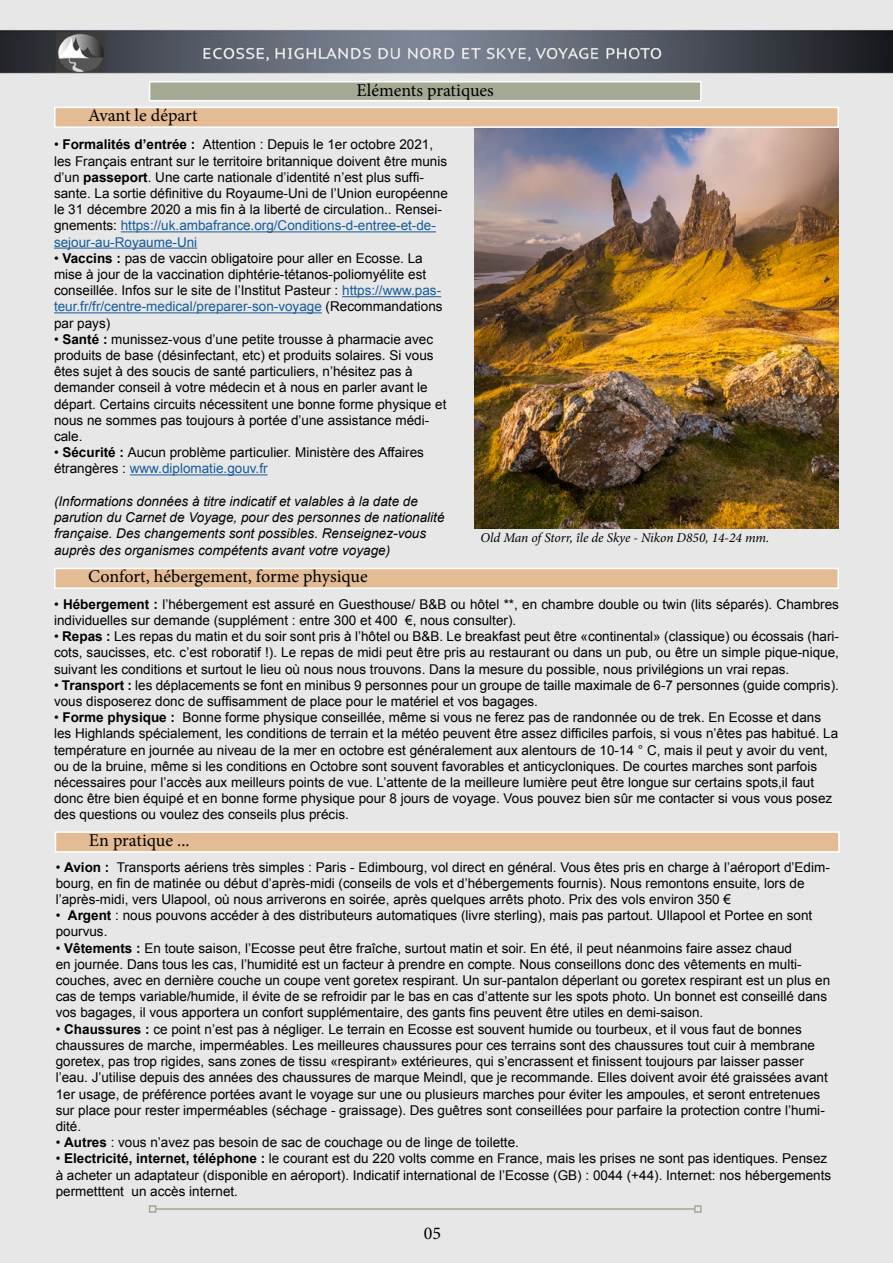
<style>
.page{position:relative;width:893px;height:1263px;background:#e7e7e7}
.page>*{position:absolute;margin:0;border:0;box-sizing:border-box;transform-origin:0 0}
.t1{font:18px "Minion Pro";color:#000}
.t2{font:13.5px/16.2px "Arial";color:#000}
.t3{font:italic 13.5px/16.2px "Arial";color:#000}
.t4{font:italic 13.5px "Minion Pro";letter-spacing:-.005em;color:#000}
.s1{font-weight:700}
.s2{color:#165b9a}
</style>
<div class="page">
<hr style="left:156px;top:1208px;width:539px;height:2px;background:#a3a992">
<div style="left:149px;top:1205px;width:7px;height:8px;border:2px solid #a3a992"></div>
<div style="left:694px;top:1205px;width:8px;height:8px;border:2px solid #a3a992"></div>
<div style="left:150px;top:82px;width:551px;height:19px;background:#a3a992"></div>
<div style="left:149px;top:81px;width:553px;height:20px;border:2px solid #fff"></div>
<img style="left:474px;top:128px;width:364px;height:400px">
<div style="left:55px;top:107px;width:783px;height:20px;background:#e3bb95"></div>
<div style="left:54px;top:107px;width:785px;height:21px;border:2px solid #fff"></div>
<hr style="left:121px;top:231px;width:315px;height:1px;background:#165b9a">
<hr style="left:54px;top:248px;width:143px;height:1px;background:#165b9a">
<hr style="left:342px;top:296px;width:99px;height:1px;background:#165b9a">
<hr style="left:54px;top:312px;width:268px;height:1px;background:#165b9a">
<hr style="left:130px;top:474px;width:138px;height:1px;background:#165b9a">
<div style="left:55px;top:568px;width:783px;height:20px;background:#e3bb95"></div>
<div style="left:54px;top:568px;width:785px;height:21px;border:2px solid #fff"></div>
<div style="left:56px;top:832px;width:783px;height:20px;background:#e3bb95"></div>
<div style="left:55px;top:831px;width:785px;height:22px;border:2px solid #fff"></div>
<h1 class="t1" style="left:357px;top:78px;width:139px">Eléments pratiques</h1>
<h1 class="t1" style="left:88px;top:103px;width:111px">Avant le départ</h1>
<p class="t2" style="left:54px;top:137px;width:395px">• <span class="s1">Formalités d’entrée :</span> Attention : Depuis le 1er octobre 2021, les Français entrant sur le territoire britannique doivent être munis d’un <span class="s1">passeport</span>. Une carte nationale d’identité n’est plus suffi&shy;sante. La sortie définitive du Royaume-Uni de l’Union européenne le 31 décembre 2020 a mis fin à la liberté de circulation.. Rensei&shy;gnements: <span class="s2">https://uk.ambafrance.org/Conditions-d-entree-et-de&shy;sejour-au-Royaume-Uni</span></p>
<p class="t2" style="left:54px;top:250px;width:390px">• <span class="s1">Vaccins :</span> pas de vaccin obligatoire pour aller en Ecosse. La mise à jour de la vaccination diphtérie-tétanos-poliomyélite est conseillée. Infos sur le site de l’Institut Pasteur : <span class="s2">https://www.pas&shy;teur.fr/fr/centre-medical/preparer-son-voyage</span> (Recommandations par pays)</p>
<p class="t2" style="left:54px;top:331px;width:394px">• <span class="s1">Santé :</span> munissez-vous d’une petite trousse à pharmacie avec produits de base (désinfectant, etc) et produits solaires. Si vous êtes sujet à des soucis de santé particuliers, n’hésitez pas à demander conseil à votre médecin et à nous en parler avant le départ. Certains circuits nécessitent une bonne forme physique et nous ne sommes pas toujours à portée d’une assistance médi&shy;cale.</p>
<p class="t2" style="left:54px;top:445px;width:371px">• <span class="s1">Sécurité :</span> Aucun problème particulier. Ministère des Affaires étrangères : <span class="s2">www.diplomatie.gouv.fr</span></p>
<p class="t3" style="left:54px;top:493px;width:392px">(Informations données à titre indicatif et valables à la date de parution du Carnet de Voyage, pour des personnes de nationalité française. Des changements sont possibles. Renseignez-vous auprès des organismes compétents avant votre voyage)</p>
<h1 class="t1" style="left:88px;top:564px;width:281px">Confort, hébergement, forme physique</h1>
<p class="t2" style="left:54px;top:596px;width:786px">• <span class="s1">Hébergement :</span> l’hébergement est assuré en Guesthouse/ B&amp;B ou hôtel **, en chambre double ou twin (lits séparés). Chambres individuelles sur demande (supplément : entre 300 et 400 €, nous consulter).</p>
<p class="t2" style="left:54px;top:628px;width:786px;text-align:justify">• <span class="s1">Repas :</span> Les repas du matin et du soir sont pris à l’hôtel ou B&amp;B. Le breakfast peut être «continental» (classique) ou écossais (hari&shy;cots, saucisses, etc. c’est roboratif !). Le repas de midi peut être pris au restaurant ou dans un pub, ou être un simple pique-nique, suivant les conditions et surtout le lieu où nous nous trouvons. Dans la mesure du possible, nous privilégions un vrai repas.</p>
<p class="t2" style="left:54px;top:677px;width:786px">• <span class="s1">Transport :</span> les déplacements se font en minibus 9 personnes pour un groupe de taille maximale de 6-7 personnes (guide compris). vous disposerez donc de suffisamment de place pour le matériel et vos bagages.</p>
<p class="t2" style="left:54px;top:709px;width:786px">• <span class="s1">Forme physique :</span> Bonne forme physique conseillée, même si vous ne ferez pas de randonnée ou de trek. En Ecosse et dans les Highlands spécialement, les conditions de terrain et la météo peuvent être assez difficiles parfois, si vous n’êtes pas habitué. La température en journée au niveau de la mer en octobre est généralement aux alentours de 10-14 ° C, mais il peut y avoir du vent, ou de la bruine, même si les conditions en Octobre sont souvent favorables et anticycloniques. De courtes marches sont parfois nécessaires pour l’accès aux meilleurs points de vue. L’attente de la meilleure lumière peut être longue sur certains spots,il faut donc être bien équipé et en bonne forme physique pour 8 jours de voyage. Vous pouvez bien sûr me contacter si vous vous posez des questions ou voulez des conseils plus précis.</p>
<h1 class="t1" style="left:89px;top:828px;width:102px">En pratique ...</h1>
<p class="t2" style="left:56px;top:859px;width:776px">• <span class="s1">Avion :</span> Transports aériens très simples : Paris - Edimbourg, vol direct en général. Vous êtes pris en charge à l’aéroport d’Edim&shy;bourg, en fin de matinée ou début d’après-midi (conseils de vols et d’hébergements fournis). Nous remontons ensuite, lors de l’après-midi, vers Ulapool, où nous arriverons en soirée, après quelques arrêts photo. Prix des vols environ 350 €</p>
<p class="t2" style="left:56px;top:907px;width:758px">• <span class="s1">Argent</span> : nous pouvons accéder à des distributeurs automatiques (livre sterling), mais pas partout. Ullapool et Portee en sont pourvus.</p>
<p class="t2" style="left:56px;top:940px;width:776px">• <span class="s1">Vêtements :</span> En toute saison, l’Ecosse peut être fraîche, surtout matin et soir. En été, il peut néanmoins faire assez chaud<br>en journée. Dans tous les cas, l’humidité est un facteur à prendre en compte. Nous conseillons donc des vêtements en multi&shy;couches, avec en dernière couche un coupe vent goretex respirant. Un sur-pantalon déperlant ou goretex respirant est un plus en cas de temps variable/humide, il évite de se refroidir par le bas en cas d’attente sur les spots photo. Un bonnet est conseillé dans vos bagages, il vous apportera un confort supplémentaire, des gants fins peuvent être utiles en demi-saison.</p>
<p class="t2" style="left:56px;top:1021px;width:774px">• <span class="s1">Chaussures :</span> ce point n’est pas à négliger. Le terrain en Ecosse est souvent humide ou tourbeux, et il vous faut de bonnes chaussures de marche, imperméables. Les meilleures chaussures pour ces terrains sont des chaussures tout cuir à membrane goretex, pas trop rigides, sans zones de tissu «respirant» extérieures, qui s’encrassent et finissent toujours par laisser passer l’eau. J’utilise depuis des années des chaussures de marque Meindl, que je recommande. Elles doivent avoir été graissées avant 1er usage, de préférence portées avant le voyage sur une ou plusieurs marches pour éviter les ampoules, et seront entretenues sur place pour rester imperméables (séchage - graissage). Des guêtres sont conseillées pour parfaire la protection contre l’humi&shy;dité.</p>
<p class="t2" style="left:56px;top:1134px;width:465px">• <span class="s1">Autres</span> : vous n’avez pas besoin de sac de couchage ou de linge de toilette.</p>
<p class="t2" style="left:56px;top:1150px;width:777px">• <span class="s1">Electricité, internet, téléphone :</span> le courant est du 220 volts comme en France, mais les prises ne sont pas identiques. Pensez à acheter un adaptateur (disponible en aéroport). Indicatif international de l’Ecosse (GB) : 0044 (+44). Internet: nos hébergements permetttent un accès internet.</p>
<p class="t4" style="left:480px;top:528px;width:290px">Old Man of Storr, île de Skye - Nikon D850, 14-24 mm.</p>
<h1 class="t1" style="left:424px;top:1221px;width:19px">05</h1>
</div>
